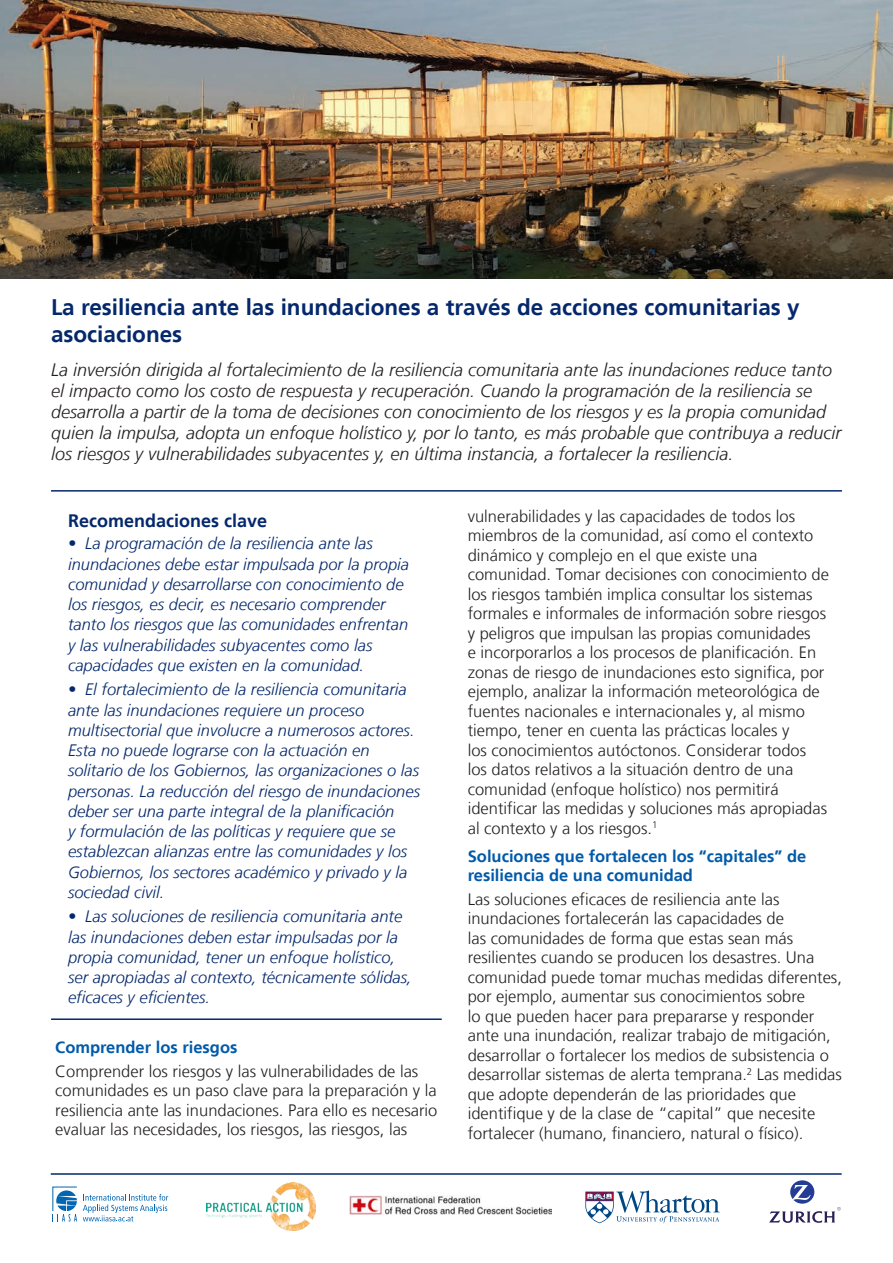
<style>
.page{position:relative;width:893px;height:1263px;background:#fff}
.page>*{position:absolute;margin:0;border:0;box-sizing:border-box;transform-origin:0 0}
.Series_Title{font:700 22.5px/27px "Frutiger LT";color:#04286b}
.Summary_text{font:italic 300 18px/21px "Frutiger LT";color:#231f20}
.Recommendations_head{font:700 18px "Frutiger LT";color:#04286b}
.Body_text{font:300 16.5px/19.5px "Frutiger LT";color:#231f20}
.Recommendations{font:italic 300 16.5px/20.2px "Frutiger LT";color:#04286b}
.Text_heading{font:700 16.5px/19.5px "Frutiger LT";color:#015aaa}
</style>
<div class="page">
<hr style="left:51px;top:490px;width:791px;height:2px;background:#04286b">
<img style="left:0;top:0;width:893px;height:279px">
<hr style="left:51px;top:1173px;width:791px;height:2px;background:#04286b">
<hr style="left:51px;top:1018px;width:391px;height:2px;background:#04286b">
<img style="left:207px;top:1183px;width:108px;height:47px">
<img style="left:349px;top:1195px;width:203px;height:19px">
<svg style="left:52px;top:1187px;width:25px;height:34px"></svg>
<svg style="left:83px;top:1194px;width:85px;height:27px"></svg>
<svg style="left:585px;top:1190px;width:135px;height:33px"></svg>
<svg style="left:769px;top:1180px;width:72px;height:43px"></svg>
<p class="Series_Title" style="left:51px;top:294px;width:750px">La resiliencia ante las inundaciones a través de acciones comunitarias y asociaciones</p>
<p class="Summary_text" style="left:51px;top:359px;width:792px">La inversión dirigida al fortalecimiento de la resiliencia comunitaria ante las inundaciones reduce tanto el impacto como los costo de respuesta y recuperación. Cuando la programación de la resiliencia se desarrolla a partir de la toma de decisiones con conocimiento de los riesgos y es la propia comunidad quien la impulsa, adopta un enfoque holístico y, por lo tanto, es más probable que contribuya a reducir los riesgos y vulnerabilidades subyacentes y, en última instancia, a fortalecer la resiliencia.</p>
<p class="Recommendations_head" style="left:68px;top:510px;width:201px">Recomendaciones clave</p>
<p class="Recommendations" style="left:68px;top:534px;width:343px">• La programación de la resiliencia ante las inundaciones debe estar impulsada por la propia comunidad y desarrollarse con conocimiento de los riesgos, es decir, es necesario comprender tanto los riesgos que las comunidades enfrentan y las vulnerabilidades subyacentes como las capacidades que existen en la comunidad.</p>
<p class="Recommendations" style="left:68px;top:680px;width:354px">• El fortalecimiento de la resiliencia comunitaria ante las inundaciones requiere un proceso multisectorial que involucre a numerosos actores.<br>Esta no puede lograrse con la actuación en solitario de los Gobiernos, las organizaciones o las personas. La reducción del riesgo de inundaciones deber ser una parte integral de la planificación<br>y formulación de las políticas y requiere que se establezcan alianzas entre las comunidades y los Gobiernos, los sectores académico y privado y la sociedad civil.</p>
<p class="Recommendations" style="left:68px;top:907px;width:345px">• Las soluciones de resiliencia comunitaria ante las inundaciones deben estar impulsadas por la propia comunidad, tener un enfoque holístico, ser apropiadas al contexto, técnicamente sólidas, eficaces y eficientes.</p>
<p class="Text_heading" style="left:55px;top:1038px;width:184px">Comprender los riesgos</p>
<p class="Body_text" style="left:55px;top:1061px;width:384px">Comprender los riesgos y las vulnerabilidades de las comunidades es un paso clave para la preparación y la resiliencia ante las inundaciones. Para ello es necesario evaluar las necesidades, los riesgos, las riesgos, las</p>
<p class="Body_text" style="left:468px;top:506px;width:363px">vulnerabilidades y las capacidades de todos los miembros de la comunidad, así como el contexto dinámico y complejo en el que existe una comunidad. Tomar decisiones con conocimiento de los riesgos también implica consultar los sistemas formales e informales de información sobre riesgos y peligros que impulsan las propias comunidades<br>e incorporarlos a los procesos de planificación. En zonas de riesgo de inundaciones esto significa, por ejemplo, analizar la información meteorológica de fuentes nacionales e internacionales y, al mismo tiempo, tener en cuenta las prácticas locales y<br>los conocimientos autóctonos. Considerar todos los datos relativos a la situación dentro de una comunidad (enfoque holístico) nos permitirá identificar las medidas y soluciones más apropiadas al contexto y a los riesgos.<sup>1</sup></p>
<p class="Text_heading" style="left:468px;top:846px;width:340px">Soluciones que fortalecen los “capitales” de resiliencia de una comunidad</p>
<p class="Body_text" style="left:468px;top:890px;width:376px">Las soluciones eficaces de resiliencia ante las inundaciones fortalecerán las capacidades de<br>las comunidades de forma que estas sean más resilientes cuando se producen los desastres. Una comunidad puede tomar muchas medidas diferentes, por ejemplo, aumentar sus conocimientos sobre<br>lo que pueden hacer para prepararse y responder ante una inundación, realizar trabajo de mitigación, desarrollar o fortalecer los medios de subsistencia o desarrollar sistemas de alerta temprana.<sup>2</sup> Las medidas que adopte dependerán de las prioridades que identifique y de la clase de “capital” que necesite fortalecer (humano, financiero, natural o físico).</p>
</div>
